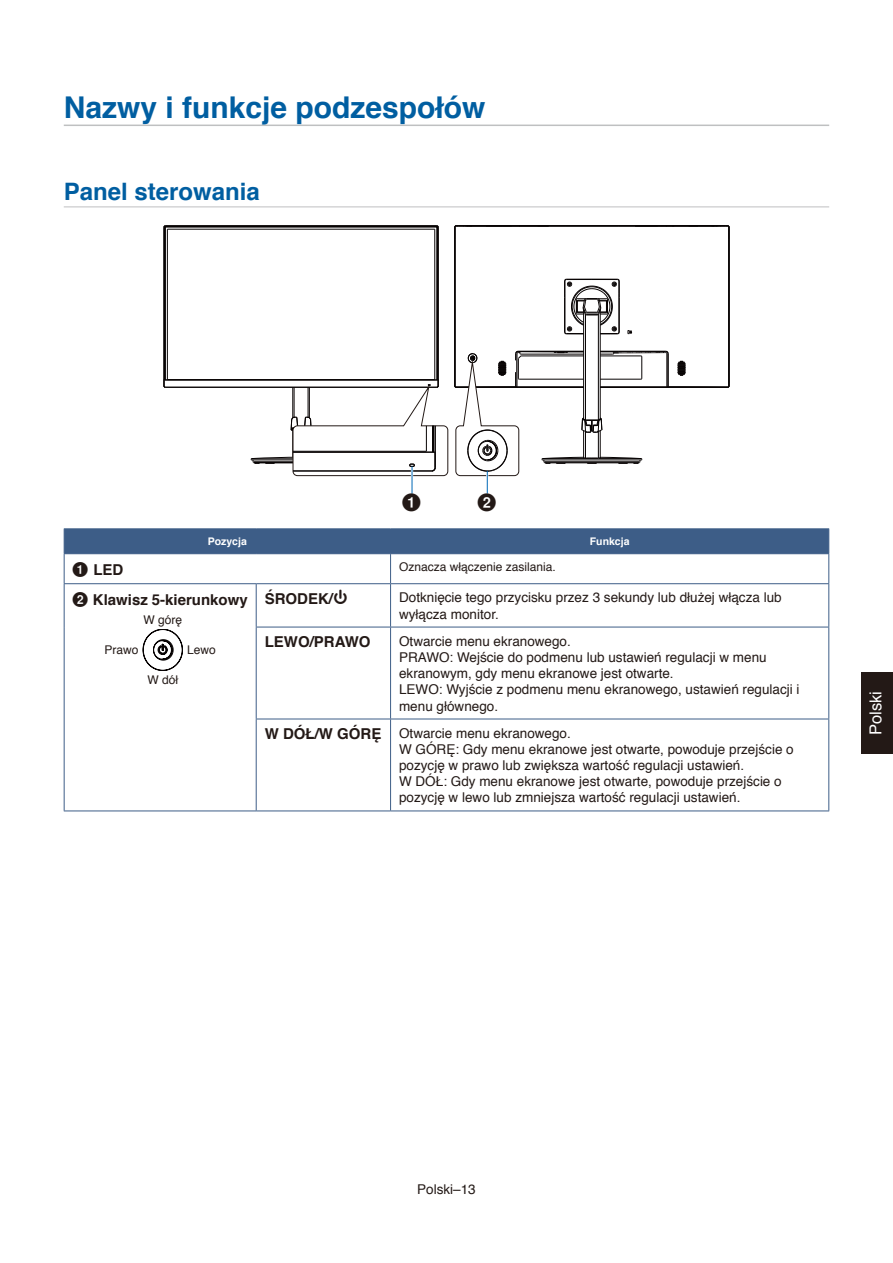
<style>
.page{position:relative;width:893px;height:1263px;background:#fff}
.page>*{position:absolute;margin:0;border:0;box-sizing:border-box;transform-origin:0 0}
.Head_1__top{font:700 30px "Helvetica";color:#005ea1}
.Head_2{font:700 24px "Helvetica";color:#005ea1}
.t1{font:18px "Circl Nega A2";color:#231916}
.t2{font:16.5px "Helvetica";color:#fff}
.Head_5{font:700 15px "Helvetica";color:#231916}
.Body{font:13.5px/16.2px "Helvetica";color:#231916}
._8pt_table_text__no{font:12px "Helvetica";color:#231916}
._8pt_body{font:12px "Helvetica";color:#231916}
.Table_head_white{font:700 10.5px "Helvetica";color:#fff}
.s1{font-family:"Circl Nega A2";font-weight:400}
</style>
<div class="page">
<div style="left:861px;top:673px;width:32px;height:81px;background:#231916"></div>
<hr style="left:64px;top:125px;width:765px;height:1px;background:#bfc0c1">
<hr style="left:64px;top:206px;width:765px;height:1px;background:#bfc0c1">
<hr style="left:455px;top:293px;width:1px;height:93px;background:#070303">
<hr style="left:455px;top:239px;width:1px;height:54px;background:#070303">
<hr style="left:458px;top:226px;width:268px;height:1px;background:#070303">
<svg style="left:628px;top:330px;width:4px;height:4px"></svg>
<svg style="left:619px;top:226px;width:55px;height:1px"></svg>
<hr style="left:454px;top:227px;width:1px;height:159px;background:#070303">
<hr style="left:456px;top:225px;width:272px;height:1px;background:#070303">
<hr style="left:729px;top:227px;width:1px;height:159px;background:#070303">
<svg style="left:455px;top:226px;width:111px;height:14px"></svg>
<svg style="left:689px;top:226px;width:41px;height:14px"></svg>
<hr style="left:583px;top:310px;width:1px;height:109px;background:#070303">
<hr style="left:585px;top:314px;width:1px;height:106px;background:#070303">
<hr style="left:598px;top:314px;width:1px;height:106px;background:#070303">
<hr style="left:600px;top:310px;width:1px;height:109px;background:#070303">
<svg style="left:564px;top:279px;width:56px;height:56px"></svg>
<hr style="left:164px;top:227px;width:1px;height:153px;background:#070303">
<hr style="left:165px;top:225px;width:272px;height:1px;background:#070303">
<hr style="left:438px;top:227px;width:1px;height:159px;background:#070303">
<hr style="left:165px;top:387px;width:272px;height:1px;background:#070303">
<hr style="left:164px;top:380px;width:274px;height:1px;background:#070303">
<hr style="left:165px;top:228px;width:1px;height:152px;background:#070303">
<hr style="left:167px;top:229px;width:1px;height:151px;background:#070303">
<hr style="left:167px;top:379px;width:268px;height:1px;background:#070303">
<hr style="left:167px;top:229px;width:268px;height:1px;background:#070303">
<hr style="left:166px;top:226px;width:270px;height:1px;background:#070303">
<hr style="left:434px;top:229px;width:1px;height:151px;background:#070303">
<hr style="left:437px;top:228px;width:1px;height:152px;background:#070303">
<svg style="left:455px;top:351px;width:275px;height:143px"></svg>
<svg style="left:251px;top:380px;width:198px;height:114px"></svg>
<hr style="left:64px;top:583px;width:192px;height:1px;background:#3d5d87">
<hr style="left:64px;top:584px;width:1px;height:43px;background:#3d5d87">
<hr style="left:391px;top:583px;width:438px;height:1px;background:#3d5d87">
<hr style="left:828px;top:584px;width:1px;height:43px;background:#3d5d87">
<hr style="left:64px;top:627px;width:1px;height:92px;background:#3d5d87">
<hr style="left:256px;top:627px;width:1px;height:92px;background:#3d5d87">
<hr style="left:391px;top:627px;width:438px;height:1px;background:#3d5d87">
<hr style="left:390px;top:627px;width:1px;height:92px;background:#3d5d87">
<hr style="left:828px;top:627px;width:1px;height:92px;background:#3d5d87">
<hr style="left:64px;top:719px;width:1px;height:91px;background:#3d5d87">
<hr style="left:256px;top:719px;width:135px;height:1px;background:#3d5d87">
<hr style="left:256px;top:719px;width:1px;height:91px;background:#3d5d87">
<hr style="left:391px;top:719px;width:438px;height:1px;background:#3d5d87">
<hr style="left:390px;top:719px;width:1px;height:91px;background:#3d5d87">
<hr style="left:828px;top:719px;width:1px;height:91px;background:#3d5d87">
<hr style="left:256px;top:810px;width:135px;height:1px;background:#3d5d87">
<hr style="left:391px;top:810px;width:438px;height:1px;background:#3d5d87">
<hr style="left:64px;top:528px;width:192px;height:1px;background:#3d5d87">
<hr style="left:256px;top:528px;width:135px;height:1px;background:#3d5d87">
<hr style="left:391px;top:528px;width:438px;height:1px;background:#3d5d87">
<svg style="left:64px;top:529px;width:765px;height:54px"></svg>
<hr style="left:64px;top:553px;width:192px;height:1px;background:#3d5d87">
<hr style="left:256px;top:553px;width:135px;height:1px;background:#3d5d87">
<hr style="left:391px;top:553px;width:438px;height:1px;background:#3d5d87">
<hr style="left:256px;top:583px;width:135px;height:1px;background:#3d5d87">
<hr style="left:256px;top:584px;width:1px;height:43px;background:#3d5d87">
<hr style="left:390px;top:584px;width:1px;height:43px;background:#3d5d87">
<hr style="left:256px;top:627px;width:135px;height:1px;background:#3d5d87">
<hr style="left:64px;top:810px;width:192px;height:1px;background:#3d5d87">
<div style="left:73px;top:537px;width:309px;height:10px;background:#3d5d87"></div>
<div style="left:399px;top:537px;width:421px;height:10px;background:#3d5d87"></div>
<svg style="left:143px;top:629px;width:40px;height:42px"></svg>
<p class="Head_1__top" style="left:64px;top:83px;width:423px">Nazwy i funkcje podzespołów</p>
<p class="Head_2" style="left:64px;top:172px;width:198px">Panel sterowania</p>
<p class="t1" style="left:402px;top:493px;width:21px">1</p>
<p class="t1" style="left:477px;top:493px;width:21px">2</p>
<p class="Table_head_white" style="left:208px;top:533px;width:41px">Pozycja</p>
<p class="Table_head_white" style="left:590px;top:533px;width:41px">Funkcja</p>
<p class="Head_5" style="left:73px;top:558px;width:52px"><span class="s1">1</span> LED</p>
<p class="_8pt_table_text__no" style="left:399px;top:558px;width:158px">Oznacza włączenie zasilania.</p>
<p class="Head_5" style="left:73px;top:588px;width:177px"><span class="s1">2</span> Klawisz 5-kierunkowy</p>
<p class="_8pt_body" style="left:143px;top:610px;width:40px">W górę</p>
<p class="Head_5" style="left:265px;top:587px;width:85px">ŚRODEK/⏻</p>
<p class="Body" style="left:399px;top:590px;width:384px">Dotknięcie tego przycisku przez 3 sekundy lub dłużej włącza lub wyłącza monitor.</p>
<p class="Head_5" style="left:265px;top:629px;width:22px">LEWO</p>
<p class="Head_5" style="left:310px;top:629px;width:49px">/PRAWO</p>
<p class="Body" style="left:399px;top:633px;width:402px">Otwarcie menu ekranowego.<br>PRAWO: Wejście do podmenu lub ustawień regulacji w menu ekranowym, gdy menu ekranowe jest otwarte.<br>LEWO: Wyjście z podmenu menu ekranowego, ustawień regulacji i menu głównego.</p>
<p class="Head_5" style="left:265px;top:721px;width:118px">W DÓŁ/W GÓRĘ</p>
<p class="Body" style="left:399px;top:725px;width:396px">Otwarcie menu ekranowego.<br>W GÓRĘ: Gdy menu ekranowe jest otwarte, powoduje przejście o pozycję w prawo lub zwiększa wartość regulacji ustawień.<br>W DÓŁ: Gdy menu ekranowe jest otwarte, powoduje przejście o pozycję w lewo lub zmniejsza wartość regulacji ustawień.</p>
<p class="_8pt_body" style="left:105px;top:640px;width:36px">Prawo</p>
<p class="_8pt_body" style="left:187px;top:640px;width:30px">Lewo</p>
<p class="_8pt_body" style="left:147px;top:671px;width:32px">W dół</p>
<p class="t2" style="left:863px;top:735px;width:46px;rotate:-90deg">Polski</p>
<p class="Body" style="left:417px;top:1182px;width:60px">Polski–13</p>
</div>
